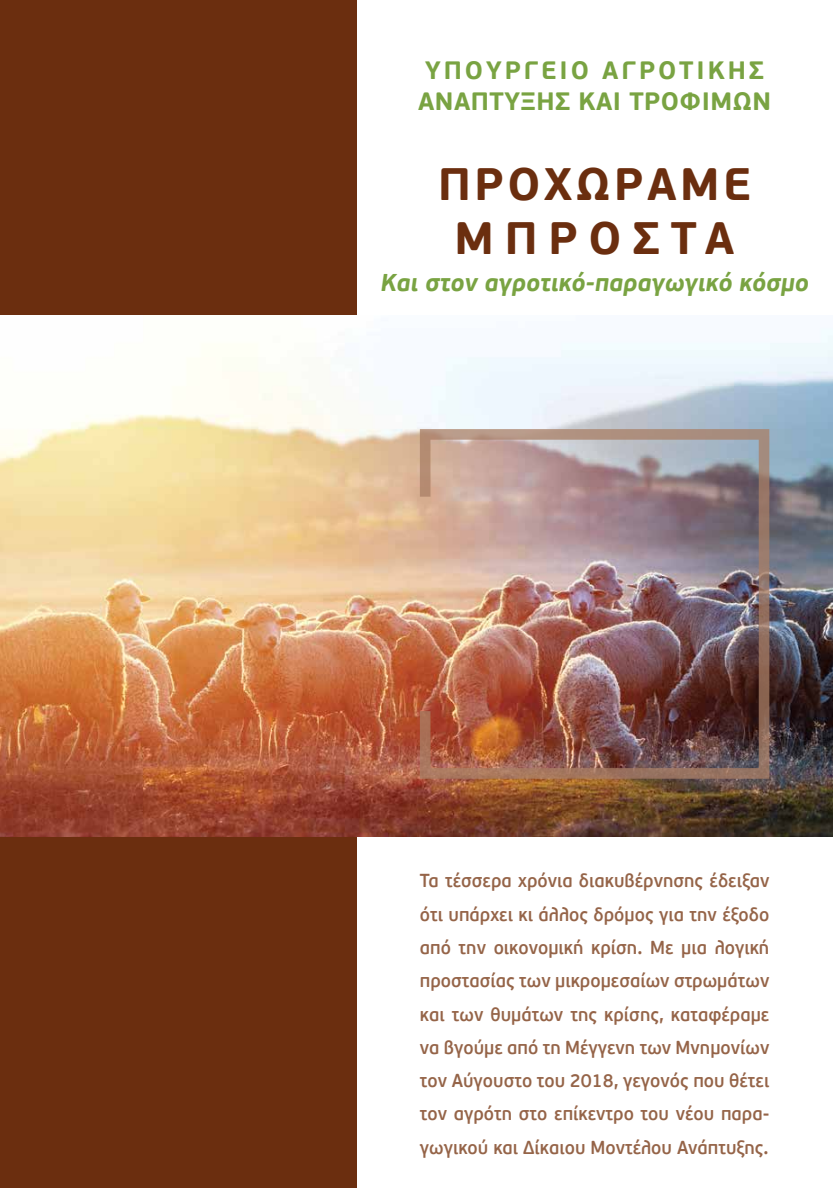
<style>
.page{position:relative;width:833px;height:1188px;background:#fff}
.page>*{position:absolute;margin:0;border:0;box-sizing:border-box;transform-origin:0 0}
.t1{font:700 45.25px/54.2px "PF Beau Sans Pro";letter-spacing:.08em;color:#6b2e0f;text-align:center}
.t2{font:700 25px/30px "PF Beau Sans Pro";letter-spacing:.065em;color:#79a342}
.t3{font:italic 700 24.25px "PF Beau Sans Pro";color:#79a342}
.t4{font:600 18.75px/33.2px "PF Beau Sans Pro";color:#956448;text-align:justify;scale:.95 1}
</style>
<div class="page">
<div style="left:0;top:0;width:356px;height:1187px;background:#6b2e0f"></div>
<img style="left:0;top:315px;width:833px;height:521px">
<img style="left:420px;top:429px;width:349px;height:349px">
<h2 class="t2" style="left:418px;top:56px;width:354px">ΥΠΟΥΡΓΕΊΟ ΑΓΡΟΤΙ ΚΉΣ<br>ΑΝΆΠΤΥΞΗΣ ΚΑΙ ΤΡΟΦΊΜΩΝ</h2>
<h1 class="t1" style="left:438px;top:158px;width:314px">ΠΡΟΧΩΡΑΜΕ<br>ΜΠΡΟΣΤΑ</h1>
<p class="t3" style="left:380px;top:267px;width:430px">Και στον αγροτικό-παραγωγικό κόσμο</p>
<p class="t4" style="left:420px;top:864px;width:369px">Τα τέσσερα χρόνια διακυβέρνησης έδειξαν ότι υπάρχει κι άλλος δρόμος για την έξοδο από την οικονομική κρίση. Με μια λογική προστασίας των μικρομεσαίων στρωμάτων και των θυμάτων της κρίσης, καταφέραμε να βγούμε από τη Μέγγενη των Μνημονίων τον Αύγουστο του 2018, γεγονός που θέτει τον αγρότη στο επίκεντρο του νέου παρα&shy;γωγικού και Δίκαιου Μοντέλου Ανάπτυξης.</p>
</div>
